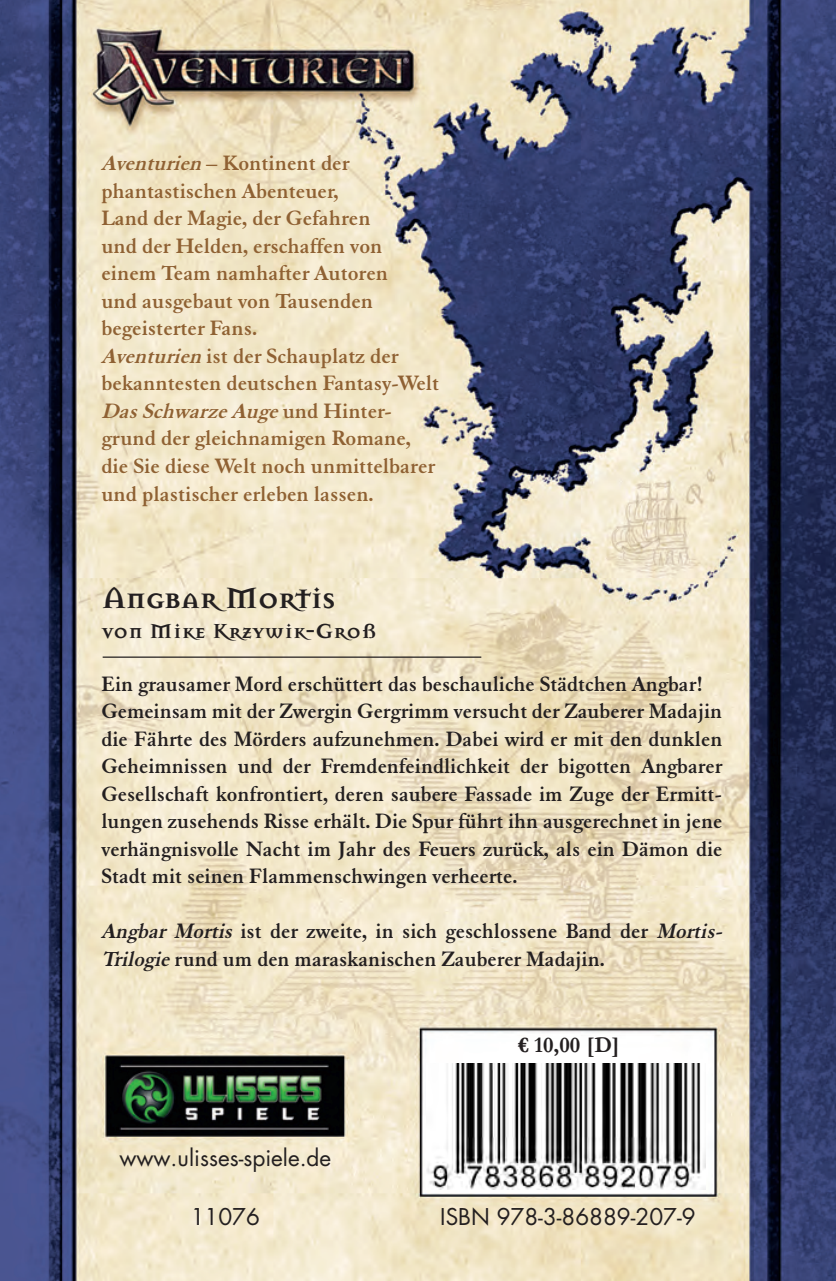
<style>
.page{position:relative;width:836px;height:1281px;background:#fff}
.page>*{position:absolute;margin:0;border:0;box-sizing:border-box;transform-origin:0 0}
.t1{font:700 32.5px "Mason";letter-spacing:-.04em;color:#231f20}
.t2{font:700 22.5px/27.5px "Elegant Garamond BT";color:#231f20}
.t3{font:700 22.5px/27.5px "Elegant Garamond BT";color:#8f6133}
.t4{font:22.5px "Futura";color:#231f20}
.t5{font:700 22.5px "Mason";color:#231f20}
.t6{font:700 22.5px "Garamond";color:#231f20}
.s1{font-style:italic}
</style>
<div class="page">
<img style="left:0;top:0;width:836px;height:1280px">
<hr style="left:103px;top:656px;width:378px;height:1px;background:#231f20">
<img style="left:426px;top:1063px;width:280px;height:126px">
<svg style="left:0;top:1273px;width:4px;height:8px"></svg>
<p class="t3" style="left:101px;top:149px;width:339px"><span class="s1">Aventurien</span>– Kontinent der phantastischen Abenteuer,<br>Land der Magie, der Gefahren<br>und der Helden, erschaffen von einem Team namhafter Autoren<br>und ausgebaut von Tausenden begeisterter Fans.<br><span class="s1">Aventurien</span>ist der Schauplatz der bekanntesten deutschen Fantasy-Welt<br><span class="s1">DasSchwarzeAuge</span>u n d H i n t e r - grund der gleichnamigen Romane, die Sie diese Welt noch unmittelbarer und plastischer erleben lassen.</p>
<p class="t1" style="left:101px;top:579px;width:236px">Angbar Mortis</p>
<p class="t5" style="left:101px;top:618px;width:277px">von Mike Krzywik-Groß</p>
<p class="t2" style="left:101px;top:669px;width:622px">Ein grausamer Mord erschüttert das beschauliche Städtchen Angbar!<br>Gemeinsam mit der Zwergin Gergrimm versucht der Zauberer Madajin die Fährte des Mörders aufzunehmen. Dabei wird er mit den dunklen Geheimnissen und der Fremdenfeindlichkeit der bigotten Angbarer Gesellschaft konfrontiert, deren saubere Fassade im Zuge der Ermitt&shy;lungen zusehends Risse erhält. Die Spur führt ihn ausgerechnet in jene verhängnisvolle Nacht im Jahr des Feuers zurück, als ein Dämon die Stadt mit seinen Flammenschwingen verheerte.</p>
<p class="t2" style="left:101px;top:916px;width:628px"><span class="s1">Angbar Mortis</span> ist der zweite, in sich geschlossene Band der <span class="s1">Mortis-<br>Trilogie</span>rund um den maraskanischen Zauberer Madajin.</p>
<p class="t4" style="left:119px;top:1141px;width:213px">www.ulisses-spiele.de</p>
<p class="t4" style="left:191px;top:1200px;width:71px">11076</p>
<p class="t6" style="left:518px;top:1029px;width:103px">€ 10,00 [D]</p>
<p class="t4" style="left:440px;top:1200px;width:257px">ISBN 978-3-86889-207-9</p>
</div>
